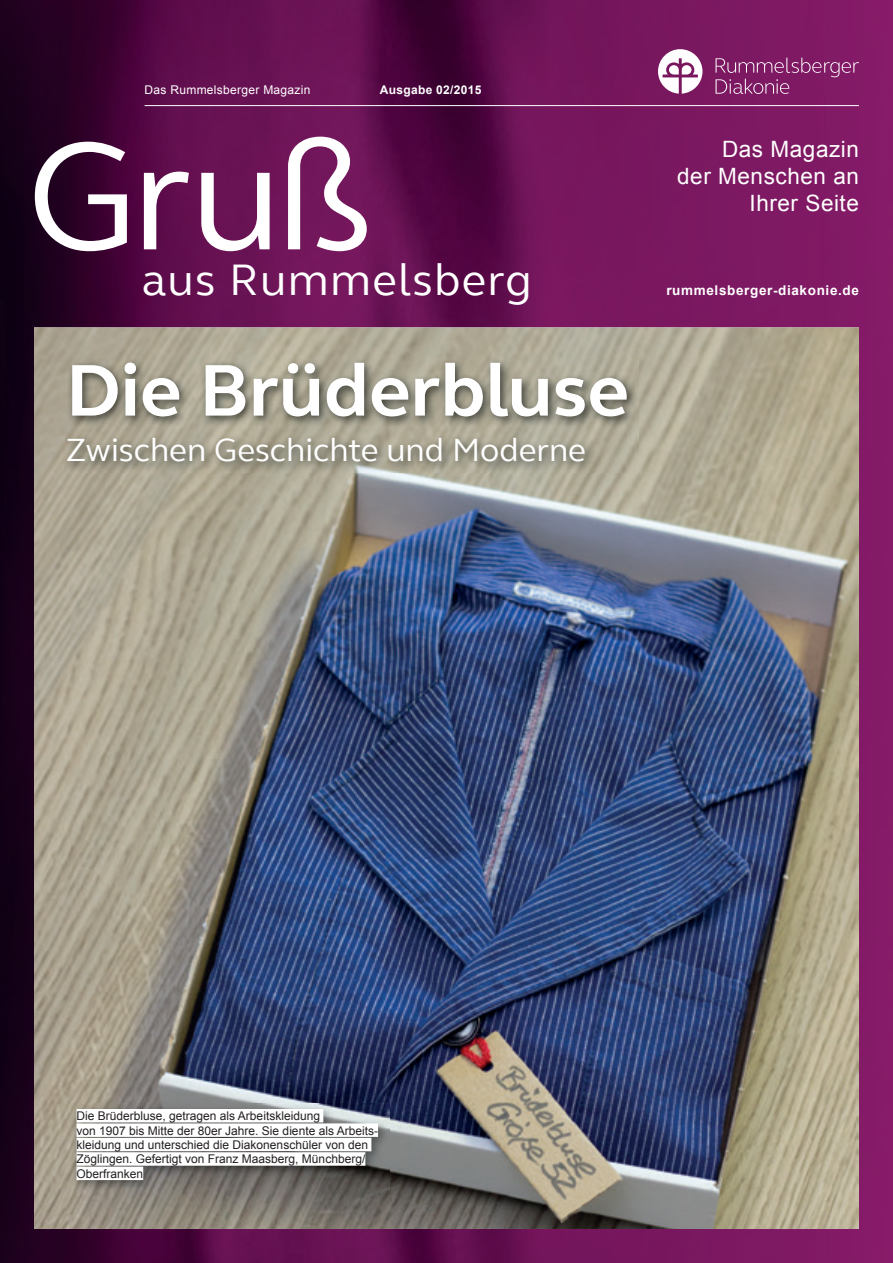
<style>
.page{position:relative;width:893px;height:1263px;background:#fff}
.page>*{position:absolute;margin:0;border:0;box-sizing:border-box;transform-origin:0 0}
.t1{font:157.35px "FS Elliot";color:#fff}
.t2{font:700 82.5px "FS Elliot";color:#fff}
.t3{font:700 75px "FS Elliot";color:#fff}
.t4{font:45.3px "FS Elliot";letter-spacing:.03em;color:#fff}
.t5{font:33px "FS Elliot";color:#fff}
.t6{font:22.5px/27px "Arial";letter-spacing:.025em;color:#fff;text-align:right}
.t7{font:700 13.5px "Arial";letter-spacing:.05em;color:#fff}
.t8{font:12px/14.4px "Arial";color:#231f20}
.t9{font:12px "Arial";letter-spacing:.025em;color:#fff}
.t10{font:700 12px "Arial";letter-spacing:.025em;color:#fff}
</style>
<div class="page">
<img style="left:0;top:0;width:893px;height:1263px">
<hr style="left:145px;top:105px;width:714px;height:1px;background:#fff">
<svg style="left:716px;top:58px;width:143px;height:36px"></svg>
<svg style="left:658px;top:49px;width:44px;height:45px"></svg>
<img style="left:34px;top:327px;width:825px;height:902px">
<img style="left:71px;top:1103px;width:319px;height:89px">
<div style="left:77px;top:1109px;width:246px;height:13px;background:#fff"></div>
<div style="left:77px;top:1123px;width:301px;height:14px;background:#fff"></div>
<div style="left:77px;top:1138px;width:294px;height:13px;background:#fff"></div>
<div style="left:77px;top:1152px;width:288px;height:14px;background:#fff"></div>
<div style="left:77px;top:1166px;width:66px;height:14px;background:#fff"></div>
<img style="left:63px;top:358px;width:575px;height:114px">
<p class="t9" style="left:145px;top:82px;width:167px">Das Rummelsberger Magazin</p>
<p class="t10" style="left:380px;top:82px;width:103px">Ausgabe 02/2015</p>
<h1 class="t1" style="left:27px;top:91px;width:347px">Gruß</h1>
<h3 class="t4" style="left:142px;top:249px;width:392px">aus Rummelsberg</h3>
<h3 class="t3" style="left:66px;top:340px;width:564px">Die Brüderbluse</h3>
<h3 class="t5" style="left:66px;top:427px;width:522px">Zwischen Geschichte und Moderne</h3>
<h2 class="t2" style="left:79px;top:359px;width:479px">128 STERNE</h2>
<h3 class="t6" style="left:677px;top:136px;width:183px">Das Magazin<br>der Menschen an<br>Ihrer Seite</h3>
<p class="t7" style="left:666px;top:281px;width:194px">rummelsberger-diakonie.de</p>
<p class="t8" style="left:77px;top:1109px;width:303px">Die Brüderbluse, getragen als Arbeitskleidung<br>von 1907 bis Mitte der 80er Jahre. Sie diente als Arbeits&shy;kleidung und unterschied die Diakonenschüler von den Zöglingen. Gefertigt von Franz Maasberg, Münchberg/ Oberfranken</p>
</div>
